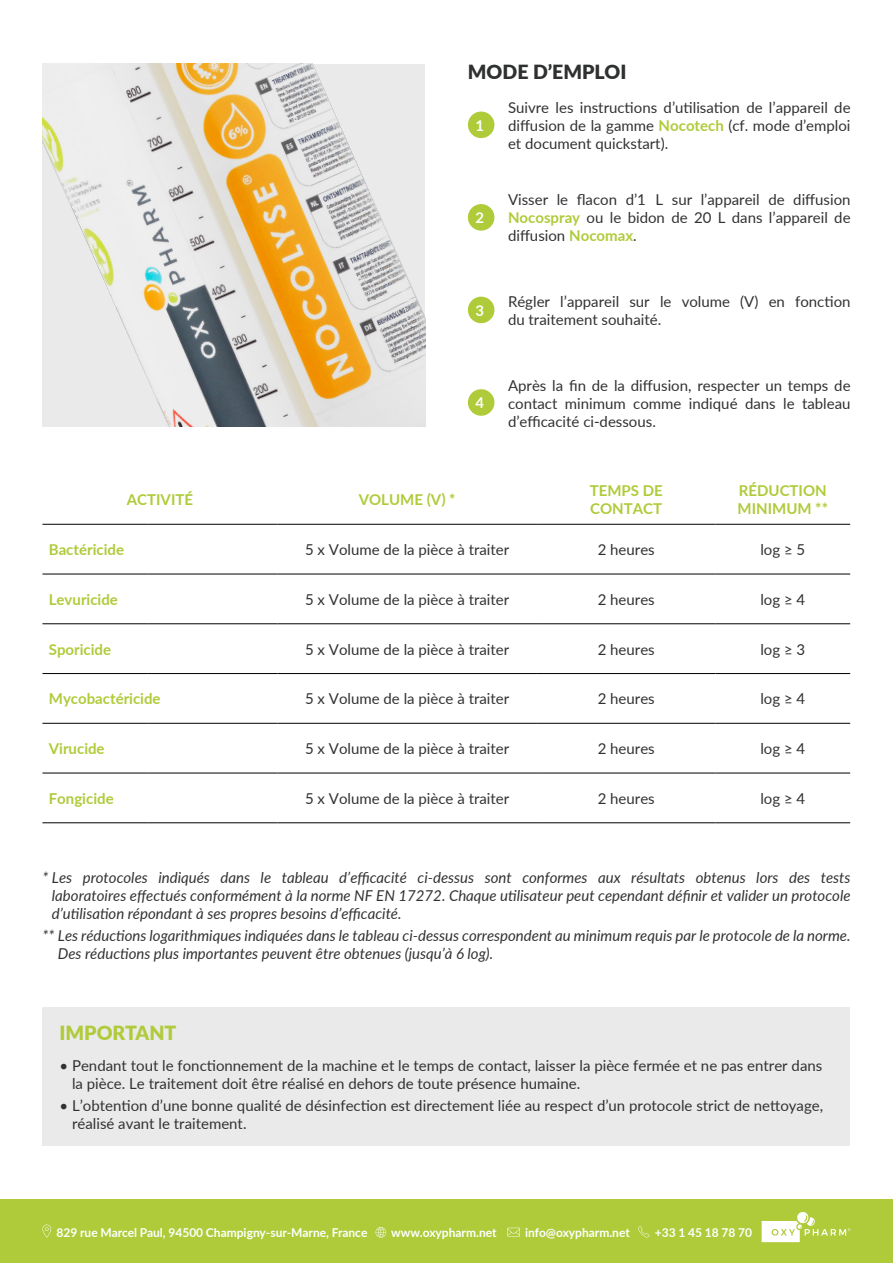
<style>
.page{position:relative;width:893px;height:1263px;background:#fff}
.page>*{position:absolute;margin:0;border:0;box-sizing:border-box;transform-origin:0 0}
.t1{font:900 19.5px "Lato";color:#2f3030}
.t2{font:900 19.5px "Lato";color:#afcb3a}
.t3{font:15px/18px "Lato";color:#333232;text-align:justify}
.t4{font:italic 15px/18px "Lato";color:#333232;text-align:justify}
.t5{font:700 15px/18px "Lato";color:#afcb3a}
.t6{font:700 14.85px "Lato";color:#fff}
.t7{font:700 12.3px "Lato";color:#fff}
.s1{font-weight:700;color:#afcb3a}
</style>
<div class="page">
<div style="left:0;top:1199px;width:893px;height:64px;background:#afcb3a"></div>
<svg style="left:42px;top:1224px;width:9px;height:13px"></svg>
<svg style="left:376px;top:1227px;width:10px;height:10px"></svg>
<svg style="left:507px;top:1228px;width:13px;height:8px"></svg>
<svg style="left:638px;top:1226px;width:11px;height:11px"></svg>
<svg style="left:762px;top:1212px;width:88px;height:30px"></svg>
<div style="left:468px;top:112px;width:26px;height:26px;background:#afcb3a;border-radius:50%"></div>
<div style="left:468px;top:204px;width:26px;height:27px;background:#afcb3a;border-radius:50%"></div>
<div style="left:468px;top:297px;width:26px;height:26px;background:#afcb3a;border-radius:50%"></div>
<div style="left:468px;top:389px;width:26px;height:27px;background:#afcb3a;border-radius:50%"></div>
<div style="left:43px;top:1007px;width:807px;height:139px;background:#eaeaea"></div>
<img style="left:43px;top:64px;width:382px;height:362px">
<hr style="left:42px;top:524px;width:106px;height:1px;background:#000">
<hr style="left:42px;top:574px;width:106px;height:1px;background:#000">
<hr style="left:42px;top:623px;width:106px;height:1px;background:#000">
<hr style="left:42px;top:673px;width:106px;height:1px;background:#000">
<hr style="left:42px;top:723px;width:106px;height:1px;background:#000">
<hr style="left:42px;top:773px;width:106px;height:1px;background:#000">
<hr style="left:42px;top:822px;width:106px;height:1px;background:#000">
<hr style="left:148px;top:822px;width:130px;height:1px;background:#000">
<hr style="left:148px;top:524px;width:130px;height:1px;background:#000">
<hr style="left:278px;top:524px;width:259px;height:1px;background:#000">
<hr style="left:537px;top:524px;width:178px;height:1px;background:#000">
<hr style="left:715px;top:524px;width:135px;height:1px;background:#000">
<hr style="left:148px;top:623px;width:130px;height:1px;background:#000">
<hr style="left:715px;top:574px;width:135px;height:1px;background:#000">
<hr style="left:148px;top:574px;width:130px;height:1px;background:#000">
<hr style="left:278px;top:574px;width:259px;height:1px;background:#000">
<hr style="left:537px;top:574px;width:178px;height:1px;background:#000">
<hr style="left:278px;top:623px;width:259px;height:1px;background:#000">
<hr style="left:537px;top:623px;width:178px;height:1px;background:#000">
<hr style="left:715px;top:623px;width:135px;height:1px;background:#000">
<hr style="left:715px;top:673px;width:135px;height:1px;background:#000">
<hr style="left:148px;top:673px;width:130px;height:1px;background:#000">
<hr style="left:278px;top:673px;width:259px;height:1px;background:#000">
<hr style="left:537px;top:673px;width:178px;height:1px;background:#000">
<hr style="left:148px;top:723px;width:130px;height:1px;background:#000">
<hr style="left:278px;top:723px;width:259px;height:1px;background:#000">
<hr style="left:537px;top:723px;width:178px;height:1px;background:#000">
<hr style="left:715px;top:723px;width:135px;height:1px;background:#000">
<hr style="left:715px;top:773px;width:135px;height:1px;background:#000">
<hr style="left:715px;top:822px;width:135px;height:1px;background:#000">
<hr style="left:148px;top:773px;width:130px;height:1px;background:#000">
<hr style="left:278px;top:773px;width:259px;height:1px;background:#000">
<hr style="left:278px;top:822px;width:259px;height:1px;background:#000">
<hr style="left:537px;top:773px;width:178px;height:1px;background:#000">
<hr style="left:537px;top:822px;width:178px;height:1px;background:#000">
<h1 class="t1" style="left:468px;top:58px;width:160px">MODE D’EMPLOI</h1>
<p class="t3" style="left:508px;top:98px;width:344px">Suivre les instructions d’utilisation de l’appareil de diffusion de la gamme <span class="s1">Nocotech</span> (cf. mode d’emploi et document quickstart).</p>
<p class="t6" style="left:476px;top:114px;width:10px">1</p>
<p class="t6" style="left:476px;top:207px;width:10px">2</p>
<p class="t6" style="left:476px;top:300px;width:10px">3</p>
<p class="t6" style="left:476px;top:392px;width:10px">4</p>
<p class="t3" style="left:508px;top:190px;width:344px">Visser le flacon d’1 L sur l’appareil de diffusion <span class="s1">Nocospray</span> ou le bidon de 20 L dans l’appareil de diffusion <span class="s1">Nocomax</span>.</p>
<p class="t3" style="left:508px;top:292px;width:344px">Régler l’appareil sur le volume (V) en fonction du traitement souhaité.</p>
<p class="t3" style="left:508px;top:375px;width:344px">Après la fin de la diffusion, respecter un temps de contact minimum comme indiqué dans le tableau d’efficacité ci-dessous.</p>
<p class="t5" style="left:127px;top:490px;width:68px">ACTIVITÉ</p>
<p class="t5" style="left:359px;top:490px;width:98px">VOLUME (V) *</p>
<p class="t5" style="left:590px;top:481px;width:74px">TEMPS DE<br>CONTACT</p>
<p class="t5" style="left:738px;top:481px;width:92px">RÉDUCTION<br>MINIMUM **</p>
<p class="t5" style="left:49px;top:540px;width:77px">Bactéricide</p>
<p class="t3" style="left:305px;top:540px;width:206px">5 x Volume de la pièce à traiter</p>
<p class="t3" style="left:598px;top:540px;width:59px">2 heures</p>
<p class="t3" style="left:760px;top:540px;width:46px">log ≥ 5</p>
<p class="t5" style="left:49px;top:590px;width:71px">Levuricide</p>
<p class="t3" style="left:305px;top:590px;width:206px">5 x Volume de la pièce à traiter</p>
<p class="t3" style="left:598px;top:590px;width:59px">2 heures</p>
<p class="t3" style="left:760px;top:590px;width:46px">log ≥ 4</p>
<p class="t5" style="left:49px;top:640px;width:64px">Sporicide</p>
<p class="t3" style="left:305px;top:640px;width:206px">5 x Volume de la pièce à traiter</p>
<p class="t3" style="left:598px;top:640px;width:59px">2 heures</p>
<p class="t3" style="left:760px;top:640px;width:46px">log ≥ 3</p>
<p class="t5" style="left:49px;top:689px;width:113px">Mycobactéricide</p>
<p class="t3" style="left:305px;top:689px;width:206px">5 x Volume de la pièce à traiter</p>
<p class="t3" style="left:598px;top:689px;width:59px">2 heures</p>
<p class="t3" style="left:760px;top:689px;width:46px">log ≥ 4</p>
<p class="t5" style="left:49px;top:739px;width:57px">Virucide</p>
<p class="t3" style="left:305px;top:739px;width:206px">5 x Volume de la pièce à traiter</p>
<p class="t3" style="left:598px;top:739px;width:59px">2 heures</p>
<p class="t3" style="left:760px;top:739px;width:46px">log ≥ 4</p>
<p class="t5" style="left:49px;top:789px;width:66px">Fongicide</p>
<p class="t3" style="left:305px;top:789px;width:206px">5 x Volume de la pièce à traiter</p>
<p class="t3" style="left:598px;top:789px;width:59px">2 heures</p>
<p class="t3" style="left:760px;top:789px;width:46px">log ≥ 4</p>
<p class="t4" style="left:52px;top:868px;width:800px;text-indent:-9px">* Les protocoles indiqués dans le tableau d’efficacité ci-dessus sont conformes aux résultats obtenus lors des tests laboratoires effectués conformément à la norme NF EN 17272. Chaque utilisateur peut cependant définir et valider un protocole d’utilisation répondant à ses propres besoins d’efficacité.</p>
<p class="t4" style="left:58px;top:926px;width:794px;text-indent:-15px">** Les réductions logarithmiques indiquées dans le tableau ci-dessus correspondent au minimum requis par le protocole de la norme.<br>Des réductions plus importantes peuvent être obtenues (jusqu’à 6 log).</p>
<h1 class="t2" style="left:60px;top:1018px;width:118px">IMPORTANT</h1>
<p class="t3" style="left:72px;top:1056px;width:752px;text-indent:-13px">• Pendant tout le fonctionnement de la machine et le temps de contact, laisser la pièce fermée et ne pas entrer dans la pièce. Le traitement doit être réalisé en dehors de toute présence humaine.</p>
<p class="t3" style="left:72px;top:1096px;width:753px;text-indent:-13px">• L’obtention d’une bonne qualité de désinfection est directement liée au respect d’un protocole strict de nettoyage, réalisé avant le traitement.</p>
<p class="t7" style="left:57px;top:1223px;width:312px">829 rue Marcel Paul, 94500 Champigny-sur-Marne, France</p>
<p class="t7" style="left:391px;top:1223px;width:107px">www.oxypharm.net</p>
<p class="t7" style="left:525px;top:1223px;width:106px">info@oxypharm.net</p>
<p class="t7" style="left:655px;top:1223px;width:99px">+33 1 45 18 78 70</p>
</div>
